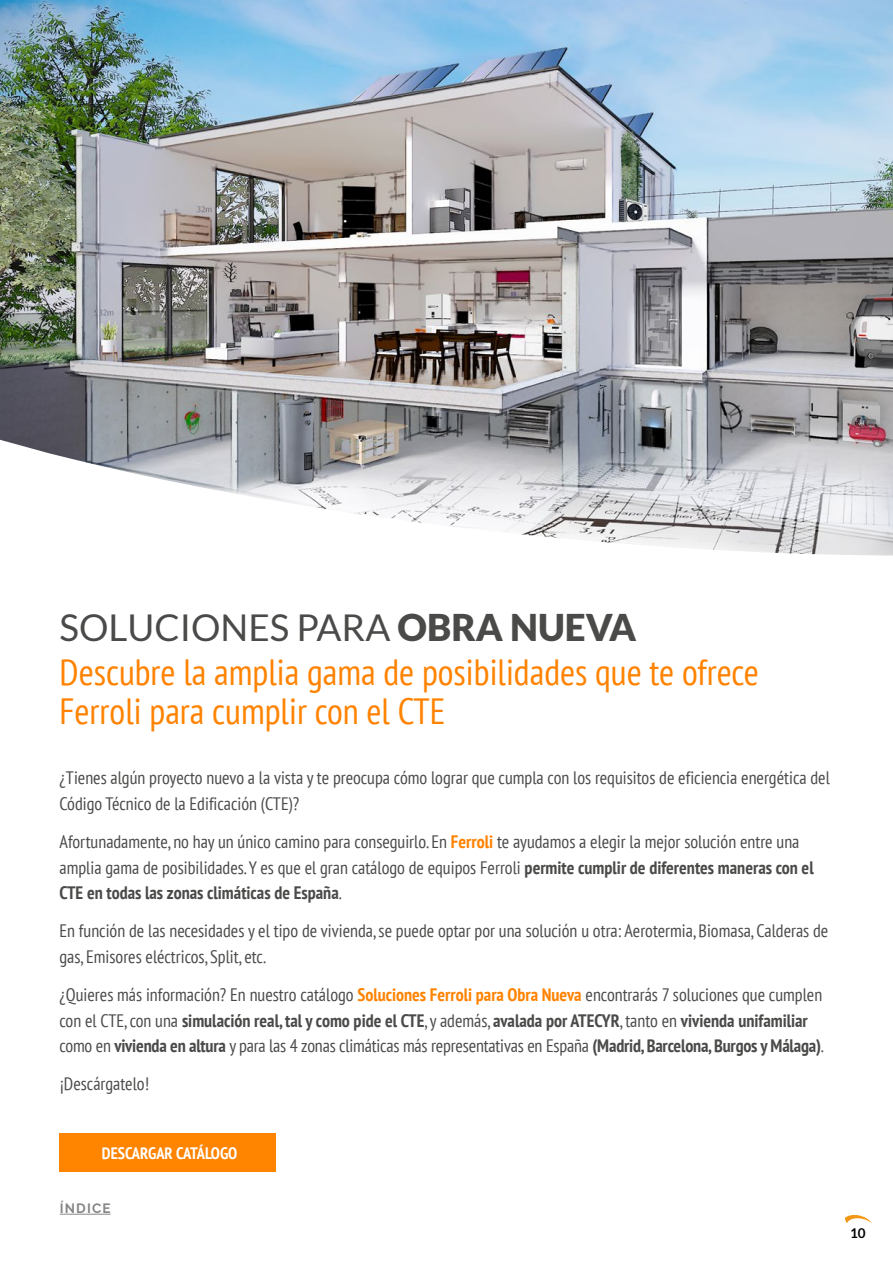
<style>
.page{position:relative;width:893px;height:1263px;background:#fff}
.page>*{position:absolute;margin:0;border:0;box-sizing:border-box;transform-origin:0 0}
.t1{font:36.9px "Lato";color:#4a4a49}
.t2{font:condensed 36.45px "PT Sans";color:#ff8300}
.Txt_tabla_columnas_d{font:condensed 18px/25.5px "PT Sans";color:#4a4a49}
.Txt_tabla_columnas_d-2{font:700 condensed 16.5px "PT Sans";color:#fff}
.t3{font:700 13.5px "Raleway";letter-spacing:.085em;color:#878787}
.t4{font:700 13.5px "Lato";color:#000}
.s1{font-weight:900}
.s2{font-weight:700;color:#ff8300}
.s3{font-weight:700}
</style>
<div class="page">
<img style="left:0;top:0;width:893px;height:436px">
<svg style="left:0;top:436px;width:893px;height:120px"></svg>
<svg style="left:845px;top:1215px;width:27px;height:8px"></svg>
<hr style="left:60px;top:1214px;width:51px;height:1px;background:#878787">
<div style="left:60px;top:1133px;width:216px;height:39px;background:#ff8400"></div>
<p class="t1" style="left:60px;top:607px;width:578px">SOLUCIONES PARA <span class="s1">OBRA NUEVA</span></p>
<p class="t2" style="left:60px;top:648px;width:701px">Descubre la amplia gama de posibilidades que te ofrece</p>
<p class="t2" style="left:60px;top:688px;width:387px">Ferroli para cumplir con el CTE</p>
<p class="Txt_tabla_columnas_d" style="left:60px;top:765px;width:772px">¿Tienes algún proyecto nuevo a la vista y te preocupa cómo lograr que cumpla con los requisitos de eficiencia energética del<br>Código Técnico de la Edificación (CTE)?</p>
<p class="Txt_tabla_columnas_d" style="left:60px;top:828px;width:756px">Afortunadamente, no hay un único camino para conseguirlo. En <span class="s2">Ferroli</span> te ayudamos a elegir la mejor solución entre una amplia gama de posibilidades. Y es que el gran catálogo de equipos Ferroli <span class="s3">permite cumplir de diferentes maneras con el<br>CTE en todas las zonas climáticas de España</span>.</p>
<p class="Txt_tabla_columnas_d" style="left:60px;top:918px;width:770px">En función de las necesidades y el tipo de vivienda, se puede optar por una solución u otra: Aerotermia, Biomasa, Calderas de gas, Emisores eléctricos, Split, etc.</p>
<p class="Txt_tabla_columnas_d" style="left:60px;top:981px;width:766px">¿Quieres más información? En nuestro catálogo <span class="s2">Soluciones Ferroli para Obra Nueva</span> encontrarás 7 soluciones que cumplen con el CTE, con una <span class="s3">simulación real, tal y como pide el CTE</span>, y además, <span class="s3">avalada por ATECYR</span>, tanto en <span class="s3">vivienda unifamiliar </span>como en <span class="s3">vivienda en altura</span> y para las 4 zonas climáticas más representativas en España <span class="s3">(Madrid, Barcelona, Burgos y Málaga)</span>.</p>
<p class="Txt_tabla_columnas_d" style="left:60px;top:1071px;width:91px">¡Descárgatelo!</p>
<p class="Txt_tabla_columnas_d-2" style="left:102px;top:1142px;width:137px">DESCARGAR CATÁLOGO</p>
<p class="t3" style="left:60px;top:1201px;width:52px">ÍNDICE</p>
<p class="t4" style="left:850px;top:1226px;width:17px">10</p>
</div>
